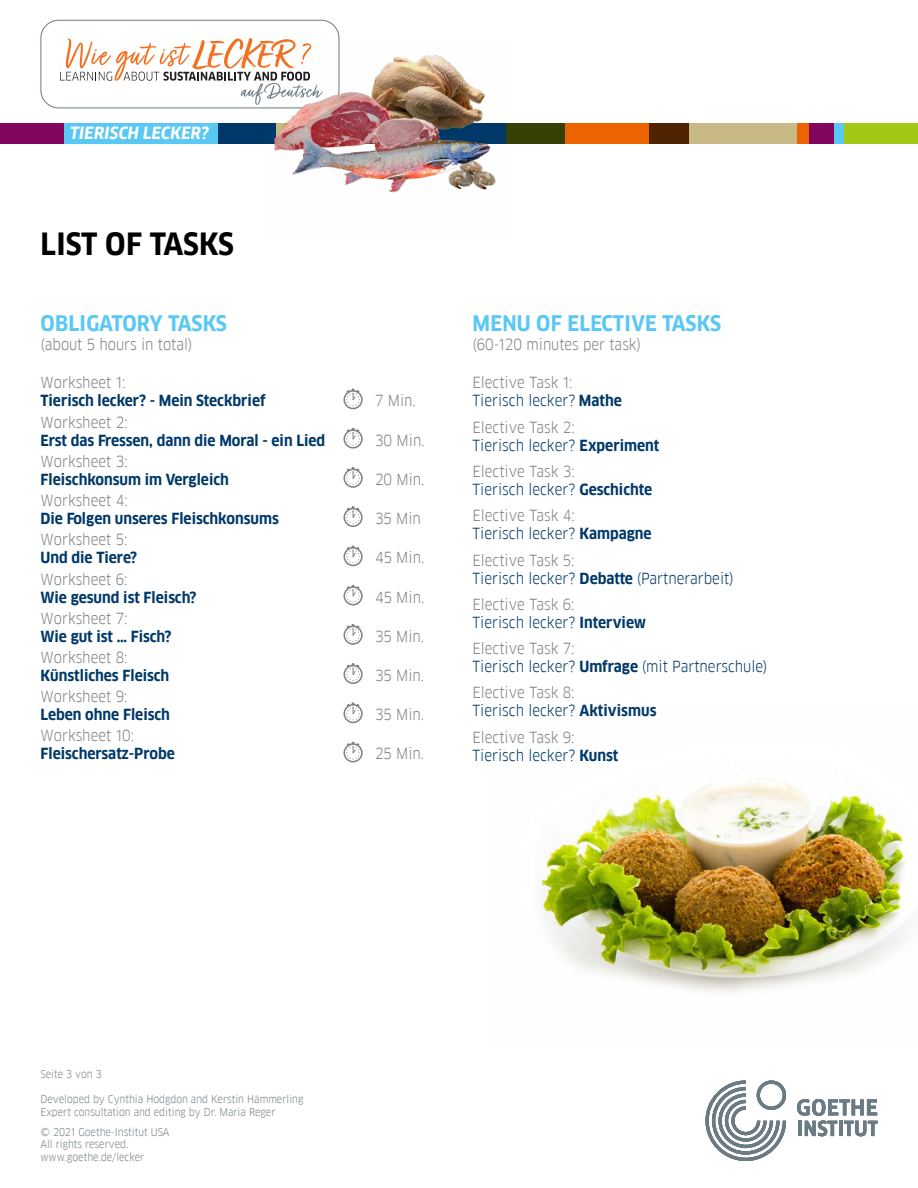
<style>
.page{position:relative;width:918px;height:1188px;background:#fff}
.page>*{position:absolute;margin:0;border:0;box-sizing:border-box;transform-origin:0 0}
.t1{font:700 30px "Goethe FF Clan";letter-spacing:-.005em;color:#000}
.t2{font:700 21px "Goethe FF Clan";letter-spacing:.01em;color:#5ac8f5}
.t3{font:italic 700 16.5px "Goethe FF Clan";letter-spacing:.01em;color:#fff}
.t4{font:15px/18px "Goethe FF Clan";color:#003969}
.t5{font:700 15px "Goethe FF Clan";color:#003969}
.t6{font:15px "Goethe FF Clan";color:#808285}
.t7{font:10.5px/12.6px "Goethe FF Clan";color:#788287}
.t8{font:10.5px "Goethe FF Clan";color:#808285}
.s1{color:#808285}
.s2{font-weight:700}
</style>
<div class="page">
<div style="left:218px;top:123px;width:58px;height:21px;background:#003969"></div>
<div style="left:506px;top:123px;width:64px;height:21px;background:#374105"></div>
<div style="left:844px;top:123px;width:74px;height:21px;background:#a0c814"></div>
<div style="left:0;top:123px;width:64px;height:21px;background:#82055f"></div>
<div style="left:64px;top:123px;width:154px;height:21px;background:#5ac8f5"></div>
<div style="left:796px;top:123px;width:14px;height:21px;background:#eb6400"></div>
<div style="left:810px;top:123px;width:25px;height:21px;background:#82055f"></div>
<div style="left:835px;top:123px;width:9px;height:21px;background:#5ac8f5"></div>
<div style="left:565px;top:123px;width:84px;height:21px;background:#eb6400"></div>
<div style="left:649px;top:123px;width:40px;height:21px;background:#502300"></div>
<div style="left:689px;top:123px;width:107px;height:21px;background:#c8b987"></div>
<svg style="left:706px;top:1080px;width:80px;height:81px"></svg>
<svg style="left:797px;top:1099px;width:80px;height:37px"></svg>
<div style="left:40px;top:20px;width:299px;height:88px;border:1px solid #6b7b84;border-radius:18px"></div>
<svg style="left:60px;top:38px;width:235px;height:67px"></svg>
<img style="left:264px;top:43px;width:242px;height:150px">
<img style="left:540px;top:777px;width:370px;height:215px">
<div style="left:343px;top:390px;width:20px;height:19px;border:2px solid #808285;border-radius:50%"></div>
<svg style="left:346px;top:389px;width:14px;height:17px"></svg>
<div style="left:343px;top:429px;width:20px;height:20px;border:2px solid #808285;border-radius:50%"></div>
<svg style="left:346px;top:428px;width:14px;height:18px"></svg>
<div style="left:343px;top:469px;width:20px;height:19px;border:2px solid #808285;border-radius:50%"></div>
<svg style="left:346px;top:467px;width:14px;height:18px"></svg>
<div style="left:343px;top:508px;width:20px;height:19px;border:2px solid #808285;border-radius:50%"></div>
<svg style="left:346px;top:506px;width:14px;height:18px"></svg>
<div style="left:343px;top:547px;width:20px;height:19px;border:2px solid #808285;border-radius:50%"></div>
<svg style="left:346px;top:546px;width:14px;height:17px"></svg>
<div style="left:343px;top:586px;width:20px;height:20px;border:2px solid #808285;border-radius:50%"></div>
<svg style="left:346px;top:585px;width:14px;height:18px"></svg>
<div style="left:343px;top:626px;width:20px;height:19px;border:2px solid #808285;border-radius:50%"></div>
<svg style="left:346px;top:624px;width:14px;height:18px"></svg>
<div style="left:343px;top:665px;width:20px;height:19px;border:2px solid #808285;border-radius:50%"></div>
<svg style="left:346px;top:663px;width:14px;height:18px"></svg>
<div style="left:343px;top:704px;width:20px;height:19px;border:2px solid #808285;border-radius:50%"></div>
<svg style="left:346px;top:703px;width:14px;height:17px"></svg>
<div style="left:343px;top:743px;width:20px;height:19px;border:2px solid #808285;border-radius:50%"></div>
<svg style="left:346px;top:742px;width:14px;height:18px"></svg>
<p class="t3" style="left:70px;top:123px;width:140px">TIERISCH LECKER?</p>
<h1 class="t1" style="left:41px;top:227px;width:195px">LIST OF TASKS</h1>
<h2 class="t2" style="left:41px;top:311px;width:188px">OBLIGATORY TASKS</h2>
<p class="t6" style="left:40px;top:336px;width:153px">(about 5 hours in total)</p>
<p class="t6" style="left:40px;top:374px;width:87px">Worksheet 1:</p>
<p class="t5" style="left:40px;top:392px;width:227px">Tierisch lecker? - Mein Steckbrief</p>
<p class="t6" style="left:375px;top:392px;width:42px">7 Min.</p>
<p class="t6" style="left:41px;top:413px;width:89px">Worksheet 2:</p>
<p class="t5" style="left:41px;top:431px;width:286px">Erst das Fressen, dann die Moral - ein Lied</p>
<p class="t6" style="left:375px;top:431px;width:51px">30 Min.</p>
<p class="t6" style="left:41px;top:452px;width:89px">Worksheet 3:</p>
<p class="t5" style="left:41px;top:471px;width:190px">Fleischkonsum im Vergleich</p>
<p class="t6" style="left:375px;top:470px;width:51px">20 Min.</p>
<p class="t6" style="left:41px;top:492px;width:89px">Worksheet 4:</p>
<p class="t5" style="left:41px;top:510px;width:240px">Die Folgen unseres Fleischkonsums</p>
<p class="t6" style="left:375px;top:510px;width:47px">35 Min</p>
<p class="t6" style="left:41px;top:531px;width:88px">Worksheet 5:</p>
<p class="t5" style="left:41px;top:549px;width:98px">Und die Tiere?</p>
<p class="t6" style="left:375px;top:549px;width:51px">45 Min.</p>
<p class="t6" style="left:41px;top:570px;width:88px">Worksheet 6:</p>
<p class="t5" style="left:41px;top:588px;width:158px">Wie gesund ist Fleisch?</p>
<p class="t6" style="left:375px;top:588px;width:51px">45 Min.</p>
<p class="t6" style="left:41px;top:609px;width:89px">Worksheet 7:</p>
<p class="t5" style="left:41px;top:628px;width:132px">Wie gut ist … Fisch?</p>
<p class="t6" style="left:375px;top:627px;width:51px">35 Min.</p>
<p class="t6" style="left:41px;top:649px;width:89px">Worksheet 8:</p>
<p class="t5" style="left:41px;top:667px;width:130px">Künstliches Fleisch</p>
<p class="t6" style="left:375px;top:667px;width:51px">35 Min.</p>
<p class="t6" style="left:41px;top:688px;width:89px">Worksheet 9:</p>
<p class="t5" style="left:41px;top:706px;width:131px">Leben ohne Fleisch</p>
<p class="t6" style="left:375px;top:706px;width:51px">35 Min.</p>
<p class="t6" style="left:41px;top:727px;width:95px">Worksheet 10:</p>
<p class="t5" style="left:41px;top:745px;width:136px">Fleischersatz-Probe</p>
<p class="t6" style="left:375px;top:745px;width:51px">25 Min.</p>
<h2 class="t2" style="left:473px;top:311px;width:250px">MENU OF ELECTIVE TASKS</h2>
<p class="t6" style="left:472px;top:336px;width:170px">(60-120 minutes per task)</p>
<p class="t4" style="left:473px;top:374px;width:151px"><span class="s1">Elective Task 1:<br></span>Tierisch lecker? <span class="s2">Mathe</span></p>
<p class="t4" style="left:473px;top:418px;width:188px"><span class="s1">Elective Task 2:<br></span>Tierisch lecker? <span class="s2">Experiment</span></p>
<p class="t4" style="left:473px;top:462px;width:181px"><span class="s1">Elective Task 3:<br></span>Tierisch lecker? <span class="s2">Geschichte</span></p>
<p class="t4" style="left:473px;top:507px;width:181px"><span class="s1">Elective Task 4:<br></span>Tierisch lecker? <span class="s2">Kampagne</span></p>
<p class="t4" style="left:473px;top:551px;width:263px"><span class="s1">Elective Task 5:<br></span>Tierisch lecker? <span class="s2">Debatte</span> (Partnerarbeit)</p>
<p class="t4" style="left:473px;top:595px;width:175px"><span class="s1">Elective Task 6:<br></span>Tierisch lecker? <span class="s2">Interview</span></p>
<p class="t4" style="left:473px;top:640px;width:297px"><span class="s1">Elective Task 7:<br></span>Tierisch lecker? <span class="s2">Umfrage</span> (mit Partnerschule)</p>
<p class="t4" style="left:473px;top:684px;width:186px"><span class="s1">Elective Task 8:<br></span>Tierisch lecker? <span class="s2">Aktivismus</span></p>
<p class="t4" style="left:473px;top:728px;width:147px"><span class="s1">Elective Task 9:<br></span>Tierisch lecker? <span class="s2">Kunst</span></p>
<p class="t8" style="left:40px;top:1068px;width:63px">Seite 3 von 3</p>
<p class="t7" style="left:40px;top:1093px;width:264px">Developed by Cynthia Hodgdon and Kerstin Hämmerling<br>Expert consultation and editing by Dr. Maria Reger</p>
<p class="t7" style="left:40px;top:1126px;width:131px">© 2021 Goethe-Institut USA<br>All rights reserved. www.goethe.de/lecker</p>
</div>
